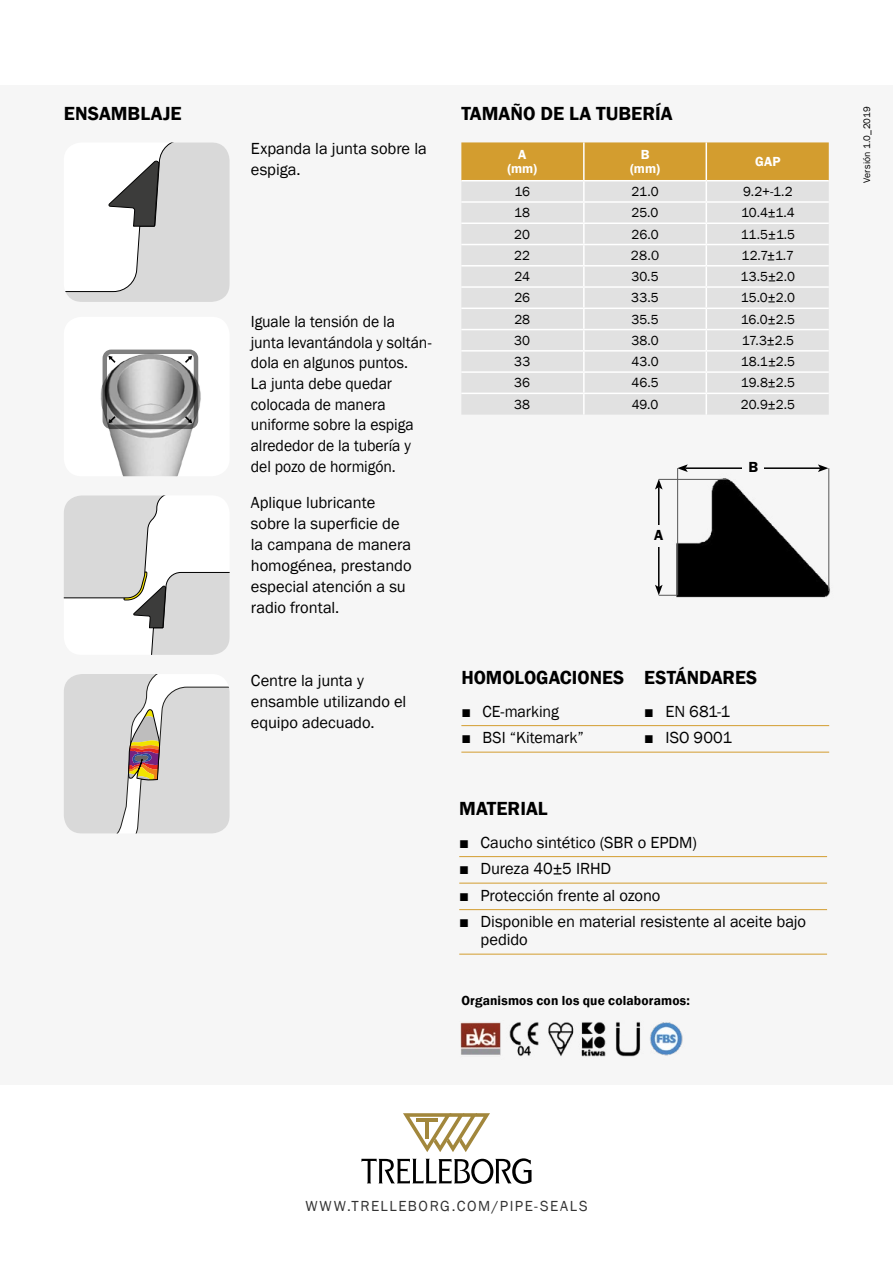
<style>
.page{position:relative;width:893px;height:1263px;background:#fff}
.page>*{position:absolute;margin:0;border:0;box-sizing:border-box;transform-origin:0 0}
.t1{font:600 19.5px "Franklin Gothic";color:#000}
.t2{font:16.5px/21px "Franklin Gothic";letter-spacing:-.005em;color:#000}
.t3{font:16.5px/20.7px "Franklin Gothic";letter-spacing:-.005em;color:#000;scale:.95 1}
.t4{font:15px "Franklin Gothic";letter-spacing:.105em;color:#000}
.t5{font:600 15px "Franklin Gothic";color:#000}
.t6{font:13.5px "Franklin Gothic";color:#000}
.t7{font:600 13.5px "Franklin Gothic";letter-spacing:.01em;color:#000}
.t8{font:600 13.5px/13.5px "Franklin Gothic";letter-spacing:.01em;color:#fff;text-align:center}
.t9{font:13.5px "ITC Franklin Gothic Std";color:#000}
.t10{font:9.75px "Franklin Gothic";letter-spacing:.015em;color:#000}
</style>
<div class="page">
<div style="left:0;top:85px;width:893px;height:999px;background:#f6f6f6"></div>
<svg style="left:403px;top:1113px;width:87px;height:39px"></svg>
<svg style="left:361px;top:1158px;width:170px;height:26px"></svg>
<hr style="left:459px;top:856px;width:368px;height:1px;background:#d39d2f">
<hr style="left:459px;top:883px;width:368px;height:1px;background:#d39d2f">
<hr style="left:459px;top:909px;width:368px;height:1px;background:#d39d2f">
<hr style="left:459px;top:954px;width:368px;height:1px;background:#d39d2f">
<img style="left:460px;top:1022px;width:223px;height:35px">
<hr style="left:461px;top:725px;width:368px;height:1px;background:#d39d2f">
<hr style="left:461px;top:752px;width:368px;height:1px;background:#d39d2f">
<svg style="left:461px;top:142px;width:368px;height:273px;background:#e1d9ca"></svg>
<svg style="left:101px;top:349px;width:100px;height:127px"></svg>
<svg style="left:64px;top:495px;width:166px;height:160px"></svg>
<svg style="left:65px;top:142px;width:165px;height:160px"></svg>
<img style="left:668px;top:468px;width:162px;height:130px">
<svg style="left:64px;top:674px;width:166px;height:159px;background:#d7d4d2"></svg>
<hr style="left:685px;top:467px;width:135px;height:2px;background:#000">
<svg style="left:678px;top:464px;width:10px;height:8px"></svg>
<svg style="left:818px;top:464px;width:10px;height:8px"></svg>
<hr style="left:658px;top:487px;width:1px;height:100px;background:#000">
<svg style="left:655px;top:479px;width:8px;height:10px"></svg>
<hr style="left:677px;top:468px;width:1px;height:127px;background:#575757">
<hr style="left:828px;top:468px;width:1px;height:123px;background:#575757">
<hr style="left:659px;top:479px;width:67px;height:1px;background:#575757">
<svg style="left:655px;top:585px;width:22px;height:11px"></svg>
<div style="left:743px;top:461px;width:21px;height:22px;background:#f6f6f6"></div>
<div style="left:648px;top:525px;width:21px;height:21px;background:#f6f6f6"></div>
<p class="t1" style="left:64px;top:101px;width:119px">ENSAMBLAJE</p>
<p class="t2" style="left:251px;top:138px;width:177px">Expanda la junta sobre la espiga.</p>
<p class="t3" style="left:251px;top:312px;width:192px">Iguale la tensión de la junta levantándola y soltán&shy;dola en algunos puntos.<br>La junta debe quedar colocada de manera uniforme sobre la espiga alrededor de la tubería y del pozo de hormigón.</p>
<p class="t2" style="left:251px;top:492px;width:162px">Aplique lubricante sobre la superficie de la campana de manera homogénea, prestando especial atención a su radio frontal.</p>
<p class="t2" style="left:251px;top:670px;width:157px">Centre la junta y ensamble utilizando el equipo adecuado.</p>
<p class="t1" style="left:461px;top:101px;width:213px">TAMAÑO DE LA TUBERÍA</p>
<p class="t8" style="left:507px;top:148px;width:31px">A (mm)</p>
<p class="t8" style="left:630px;top:148px;width:31px">B (mm)</p>
<p class="t8" style="left:755px;top:155px;width:27px">GAP</p>
<p class="t6" style="left:514px;top:183px;width:17px">16</p>
<p class="t6" style="left:632px;top:183px;width:28px">21.0</p>
<p class="t6" style="left:743px;top:183px;width:51px">9.2+-1.2</p>
<p class="t6" style="left:514px;top:204px;width:17px">18</p>
<p class="t6" style="left:632px;top:204px;width:28px">25.0</p>
<p class="t6" style="left:741px;top:204px;width:55px">10.4±1.4</p>
<p class="t6" style="left:514px;top:226px;width:17px">20</p>
<p class="t6" style="left:631px;top:226px;width:29px">26.0</p>
<p class="t6" style="left:741px;top:226px;width:56px">11.5±1.5</p>
<p class="t6" style="left:514px;top:247px;width:17px">22</p>
<p class="t9" style="left:631px;top:247px;width:30px">28.0</p>
<p class="t6" style="left:742px;top:247px;width:54px">12.7±1.7</p>
<p class="t6" style="left:514px;top:268px;width:17px">24</p>
<p class="t6" style="left:631px;top:268px;width:29px">30.5</p>
<p class="t6" style="left:741px;top:268px;width:56px">13.5±2.0</p>
<p class="t6" style="left:514px;top:290px;width:17px">26</p>
<p class="t6" style="left:631px;top:290px;width:29px">33.5</p>
<p class="t6" style="left:741px;top:290px;width:56px">15.0±2.0</p>
<p class="t6" style="left:514px;top:311px;width:17px">28</p>
<p class="t6" style="left:631px;top:311px;width:29px">35.5</p>
<p class="t6" style="left:741px;top:311px;width:56px">16.0±2.5</p>
<p class="t6" style="left:514px;top:332px;width:17px">30</p>
<p class="t6" style="left:631px;top:332px;width:29px">38.0</p>
<p class="t6" style="left:742px;top:332px;width:54px">17.3±2.5</p>
<p class="t6" style="left:514px;top:353px;width:18px">33</p>
<p class="t6" style="left:631px;top:353px;width:29px">43.0</p>
<p class="t6" style="left:741px;top:353px;width:56px">18.1±2.5</p>
<p class="t6" style="left:514px;top:375px;width:17px">36</p>
<p class="t6" style="left:631px;top:375px;width:29px">46.5</p>
<p class="t6" style="left:741px;top:375px;width:56px">19.8±2.5</p>
<p class="t6" style="left:514px;top:396px;width:17px">38</p>
<p class="t6" style="left:632px;top:396px;width:28px">49.0</p>
<p class="t6" style="left:741px;top:396px;width:56px">20.9±2.5</p>
<p class="t5" style="left:654px;top:526px;width:11px">A</p>
<p class="t5" style="left:748px;top:458px;width:11px">B</p>
<p class="t1" style="left:461px;top:665px;width:297px">HOMOLOGACIONES ESTÁNDARES</p>
<p class="t2" style="left:461px;top:701px;width:99px">■ CE-marking</p>
<p class="t2" style="left:644px;top:701px;width:87px">■ EN 681-1</p>
<p class="t2" style="left:461px;top:728px;width:124px">■ BSI “Kitemark”</p>
<p class="t2" style="left:644px;top:728px;width:89px">■ ISO 9001</p>
<p class="t1" style="left:459px;top:797px;width:90px">MATERIAL</p>
<p class="t2" style="left:459px;top:832px;width:239px">■ Caucho sintético (SBR o EPDM)</p>
<p class="t2" style="left:459px;top:859px;width:153px">■ Dureza 40±5 IRHD</p>
<p class="t2" style="left:459px;top:885px;width:203px">■ Protección frente al ozono</p>
<p class="t2" style="left:480px;top:913px;width:327px;line-height:18px;text-indent:-21px">■ Disponible en material resistente al aceite bajo pedido</p>
<p class="t7" style="left:461px;top:992px;width:230px">Organismos con los que colaboramos:</p>
<p class="t10" style="left:861px;top:183px;width:78px;rotate:-90deg">Versión 1.0_2019</p>
<p class="t4" style="left:305px;top:1196px;width:284px">WWW.TRELLEBORG.COM/PIPE-SEALS</p>
</div>
